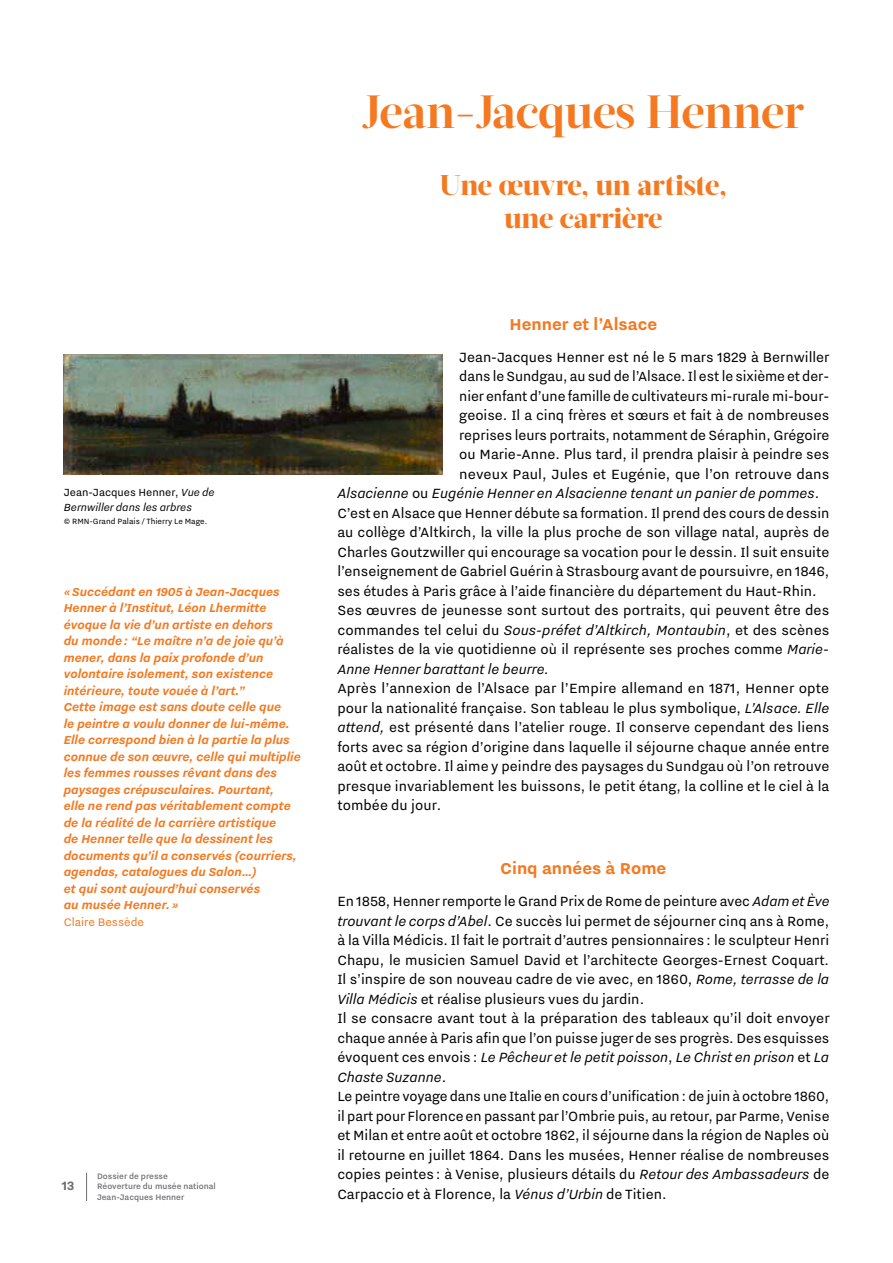
<style>
.page{position:relative;width:893px;height:1263px;background:#fff}
.page>*{position:absolute;margin:0;border:0;box-sizing:border-box;transform-origin:0 0}
.t1{font:700 46.5px "Acta Display";letter-spacing:-.01em;color:#f47920}
.t2{font:800 28.5px/33px "Acta Display";letter-spacing:-.01em;color:#f47920;text-align:center}
.t3{font:700 19.5px "Nitti Grotesk";color:#f47920}
.t4{font:16.5px/19.5px "Nitti Grotesk";color:#000;text-align:justify}
.t5{font:italic 16.5px "Nitti Grotesk";color:#000}
.t6{font:700 15px "Nitti Grotesk";color:#6d6e71}
.t7{font:italic 700 14.25px/16.5px "Nitti Grotesk";color:#f47920}
.t8{font:13.5px "Nitti Grotesk";color:#f47920}
.t9{font:italic 12.75px/15px "Nitti Grotesk";color:#000}
.t10{font:500 9.75px/10.5px "Nitti Grotesk";color:#6d6e71}
.t11{font:9.3px "Nitti Grotesk";color:#000}
.s1{font-style:normal}
.s2{font-family:"Acta";font-weight:400}
.s3{font-style:italic}
</style>
<div class="page">
<svg style="left:86px;top:1173px;width:1px;height:28px"></svg>
<img style="left:64px;top:354px;width:378px;height:120px">
<p class="t9" style="left:64px;top:484px;width:152px"><span class="s1">Jean-Jacques Henner,</span> Vue de<br>Bernwiller dans les arbres</p>
<p class="t11" style="left:64px;top:516px;width:145px">© RMN-Grand Palais / Thierry Le Mage.</p>
<p class="t7" style="left:64px;top:583px;width:239px">«Succédant en 1905 à Jean-Jacques Henner à l’Institut, Léon Lhermitte évoque la vie d’un artiste en dehors<br>du monde: “Le maître n’a de joie qu’à mener, dans la paix profonde d’un volontaire isolement, son existence intérieure, toute vouée à l’art.”<br>Cette image est sans doute celle que<br>le peintre a voulu donner de lui-même.<br>Elle correspond bien à la partie la plus connue de son œuvre, celle qui multiplie les femmes rousses rêvant dans des paysages crépusculaires. Pourtant,<br>elle ne rend pas véritablement compte de la réalité de la carrière artistique<br>de Henner telle que la dessinent les documents qu’il a conservés (courriers, agendas, catalogues du Salon…)<br>et qui sont aujourd’hui conservés<br>au musée Henner. »</p>
<p class="t8" style="left:64px;top:914px;width:82px">Claire Bessède</p>
<p class="t6" style="left:62px;top:1177px;width:14px">13</p>
<p class="t10" style="left:97px;top:1170px;width:120px">Dossier de presse<br>Réoverture du musée national<br>Jean-Jacques Henner</p>
<h1 class="t1" style="left:362px;top:85px;width:444px">Jean<span class="s2">-</span>Jacques Henner</h1>
<h2 class="t2" style="left:440px;top:169px;width:289px">Une œuvre, un artiste, une carrière</h2>
<p class="t3" style="left:509px;top:313px;width:149px">Henner et l’Alsace</p>
<p class="t4" style="left:459px;top:347px;width:372px">Jean-Jacques Henner est né le 5 mars 1829 à Bernwiller</p>
<p class="t4" style="left:459px;top:366px;width:371px">dans le Sundgau, au sud de l’Alsace. Il est le sixième et der-</p>
<p class="t4" style="left:459px;top:386px;width:371px">nier enfant d’une famille de cultivateurs mi-rurale mi-bour-</p>
<p class="t4" style="left:459px;top:405px;width:372px">geoise. Il a cinq frères et sœurs et fait à de nombreuses</p>
<p class="t4" style="left:459px;top:425px;width:372px">reprises leurs portraits, notamment de Séraphin, Grégoire</p>
<p class="t4" style="left:459px;top:444px;width:372px">ou Marie-Anne. Plus tard, il prendra plaisir à peindre ses</p>
<p class="t4" style="left:459px;top:464px;width:372px">neveux Paul, Jules et Eugénie, que l’on retrouve dans</p>
<p class="t5" style="left:337px;top:484px;width:483px">Alsacienne <span class="s1">ou</span> Eugénie Henner en Alsacienne tenant un panier de pommes<span class="s1">.</span></p>
<p class="t4" style="left:337px;top:503px;width:494px">C’est en Alsace que Henner débute sa formation. Il prend des cours de dessin</p>
<p class="t4" style="left:337px;top:522px;width:493px">au collège d’Altkirch, la ville la plus proche de son village natal, auprès de</p>
<p class="t4" style="left:337px;top:542px;width:493px">Charles Goutzwiller qui encourage sa vocation pour le dessin. Il suit ensuite</p>
<p class="t4" style="left:337px;top:561px;width:493px">l’enseignement de Gabriel Guérin à Strasbourg avant de poursuivre, en 1846,</p>
<p class="t4" style="left:337px;top:581px;width:481px">ses études à Paris grâce à l’aide financière du département du Haut-Rhin.</p>
<p class="t4" style="left:337px;top:600px;width:494px">Ses œuvres de jeunesse sont surtout des portraits, qui peuvent être des</p>
<p class="t4" style="left:337px;top:620px;width:494px">commandes tel celui du <span class="s3">Sous-préfet d’Altkirch, Montaubin</span>, et des scènes</p>
<p class="t4" style="left:337px;top:639px;width:493px">réalistes de la vie quotidienne où il représente ses proches comme <span class="s3">Marie-</span></p>
<p class="t5" style="left:337px;top:660px;width:213px">Anne Henner barattant le beurre.</p>
<p class="t4" style="left:337px;top:678px;width:494px">Après l’annexion de l’Alsace par l’Empire allemand en 1871, Henner opte pour la nationalité française. Son tableau le plus symbolique, <span class="s3">L’Alsace. Elle attend,</span> est présenté dans l’atelier rouge. Il conserve cependant des liens forts avec sa région d’origine dans laquelle il séjourne chaque année entre août et octobre. Il aime y peindre des paysages du Sundgau où l’on retrouve presque invariablement les buissons, le petit étang, la colline et le ciel à la tombée du jour.</p>
<p class="t3" style="left:500px;top:857px;width:168px">Cinq années à Rome</p>
<p class="t4" style="left:337px;top:891px;width:494px;text-align:left">En 1858, Henner remporte le Grand Prix de Rome de peinture avec <span class="s3">Adam et Ève trouvant le corps d’Abel</span>. Ce succès lui permet de séjourner cinq ans à Rome, à la Villa Médicis. Il fait le portrait d’autres pensionnaires: le sculpteur Henri Chapu, le musicien Samuel David et l’architecte Georges-Ernest Coquart.<br>Il s’inspire de son nouveau cadre de vie avec, en 1860, <span class="s3">Rome, terrasse de la Villa Médicis</span> et réalise plusieurs vues du jardin.<br>Il se consacre avant tout à la préparation des tableaux qu’il doit envoyer chaque année à Paris afin que l’on puisse juger de ses progrès. Des esquisses évoquent ces envois : <span class="s3">Le Pêcheur et le petit poisson</span>, <span class="s3">Le Christ en prison</span> et <span class="s3">La Chaste Suzanne</span>.<br>Le peintre voyage dans une Italie en cours d’unification: de juin à octobre 1860, il part pour Florence en passant par l’Ombrie puis, au retour, par Parme, Venise et Milan et entre août et octobre 1862, il séjourne dans la région de Naples où il retourne en juillet 1864. Dans les musées, Henner réalise de nombreuses copies peintes : à Venise, plusieurs détails du <span class="s3">Retour des Ambassadeurs</span> de Carpaccio et à Florence, la <span class="s3">Vénus d’Urbin</span> de Titien.</p>
</div>
